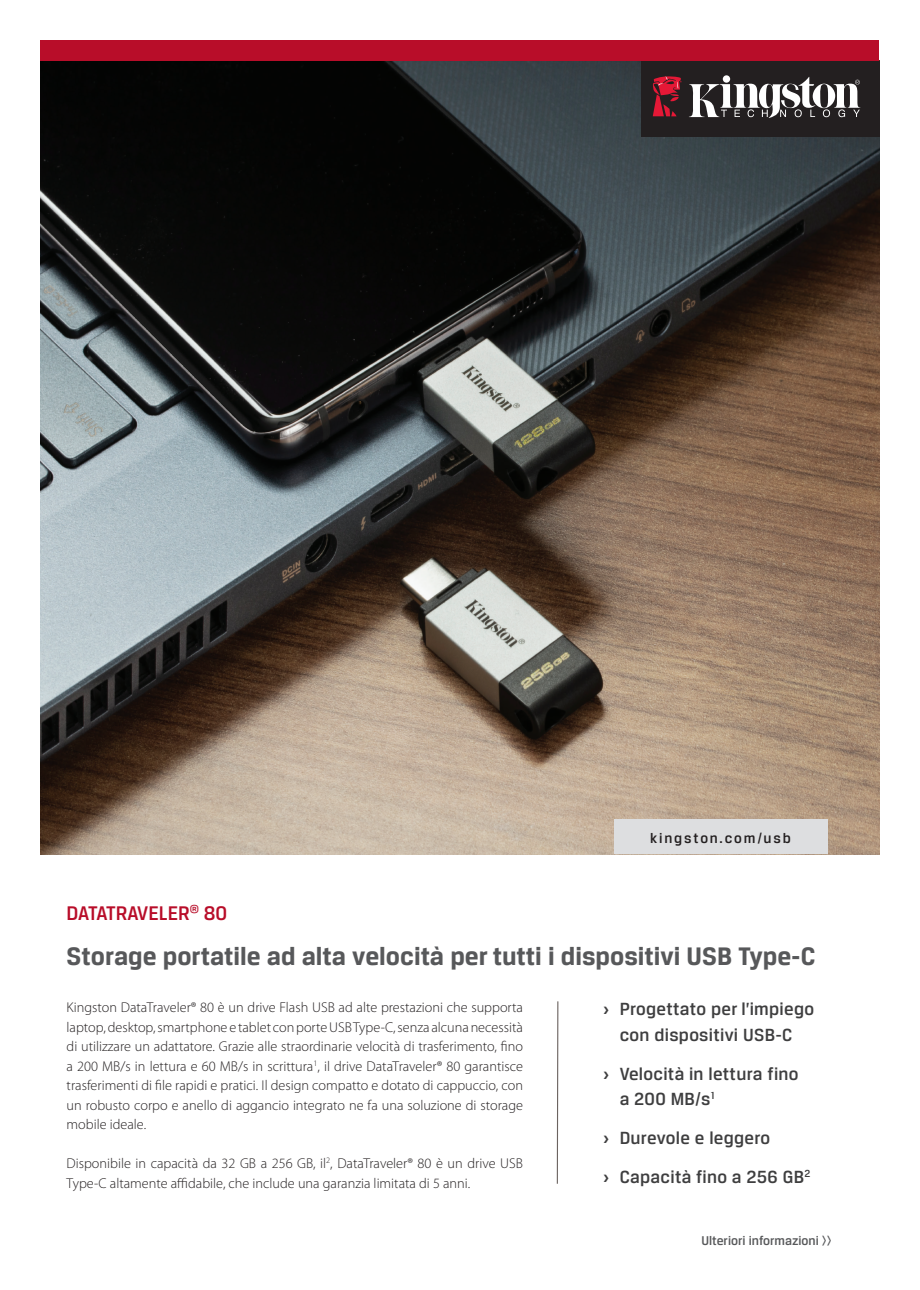
<style>
.page{position:relative;width:920px;height:1290px;background:#fff}
.page>*{position:absolute;margin:0;border:0;box-sizing:border-box;transform-origin:0 0}
.t1{font:700 27px "Breuer Text";color:#57585a}
.t2{font:500 21px "Breuer Text";letter-spacing:-.005em;color:#b80d29}
.t3{font:500 18.75px/25.5px "Breuer Text";letter-spacing:.015em;color:#3e3e3f}
.t4{font:500 15px "Breuer Text";letter-spacing:.12em;color:#231f20}
.t5{font:300 14.25px/19.5px "Myriad Pro";color:#231f20;text-align:justify}
.t6{font:500 13.5px "Breuer Text";color:#57585a}
.s1{font-weight:700}
</style>
<div class="page">
<img style="left:40px;top:61px;width:839px;height:793px">
<div style="left:614px;top:819px;width:213px;height:35px;background:#dddee0"></div>
<div style="left:40px;top:40px;width:839px;height:21px;background:#b80d29"></div>
<div style="left:641px;top:61px;width:238px;height:75px;background:#231f20"></div>
<svg style="left:689px;top:77px;width:171px;height:41px"></svg>
<svg style="left:652px;top:76px;width:30px;height:41px"></svg>
<svg style="left:556px;top:1001px;width:3px;height:183px"></svg>
<h2 class="t2" style="left:67px;top:902px;width:162px">DATATRAVELER<sup>®</sup> 80</h2>
<p class="t4" style="left:650px;top:829px;width:142px">kingston.com/usb</p>
<h1 class="t1" style="left:67px;top:941px;width:750px">Storage portatile ad alta velocità per tutti i dispositivi USB Type-C</h1>
<p class="t5" style="left:67px;top:997px;width:458px">Kingston DataTraveler® 80 è un drive Flash USB ad alte prestazioni che supporta laptop, desktop, smartphone e tablet con porte USB Type-C, senza alcuna necessità di utilizzare un adattatore. Grazie alle straordinarie velocità di trasferimento, fino a 200 MB/s in lettura e 60 MB/s in scrittura<sup>1</sup>, il drive DataTraveler® 80 garantisce trasferimenti di file rapidi e pratici. Il design compatto e dotato di cappuccio, con un robusto corpo e anello di aggancio integrato ne fa una soluzione di storage mobile ideale.</p>
<p class="t5" style="left:67px;top:1153px;width:458px">Disponibile in capacità da 32 GB a 256 GB, il<sup>2</sup>, DataTraveler® 80 è un drive USB<br>Type-C altamente affidabile, che include una garanzia limitata di 5 anni.</p>
<h3 class="t3" style="left:603px;top:996px;width:213px;text-align:center"><span class="s1">›</span> Progettato per l’impiego con dispositivi USB-C</h3>
<h3 class="t3" style="left:620px;top:1061px;width:180px;text-indent:-17px"><span class="s1">›</span> Velocità in lettura fino a 200 MB/s<sup>1</sup></h3>
<h3 class="t3" style="left:603px;top:1118px;width:209px;line-height:39px"><span class="s1">›</span> Durevole e leggero<br><span class="s1">›</span> Capacità fino a 256 GB<sup>2</sup></h3>
<p class="t6" style="left:701px;top:1233px;width:132px">Ulteriori informazioni &gt;&gt;</p>
</div>
